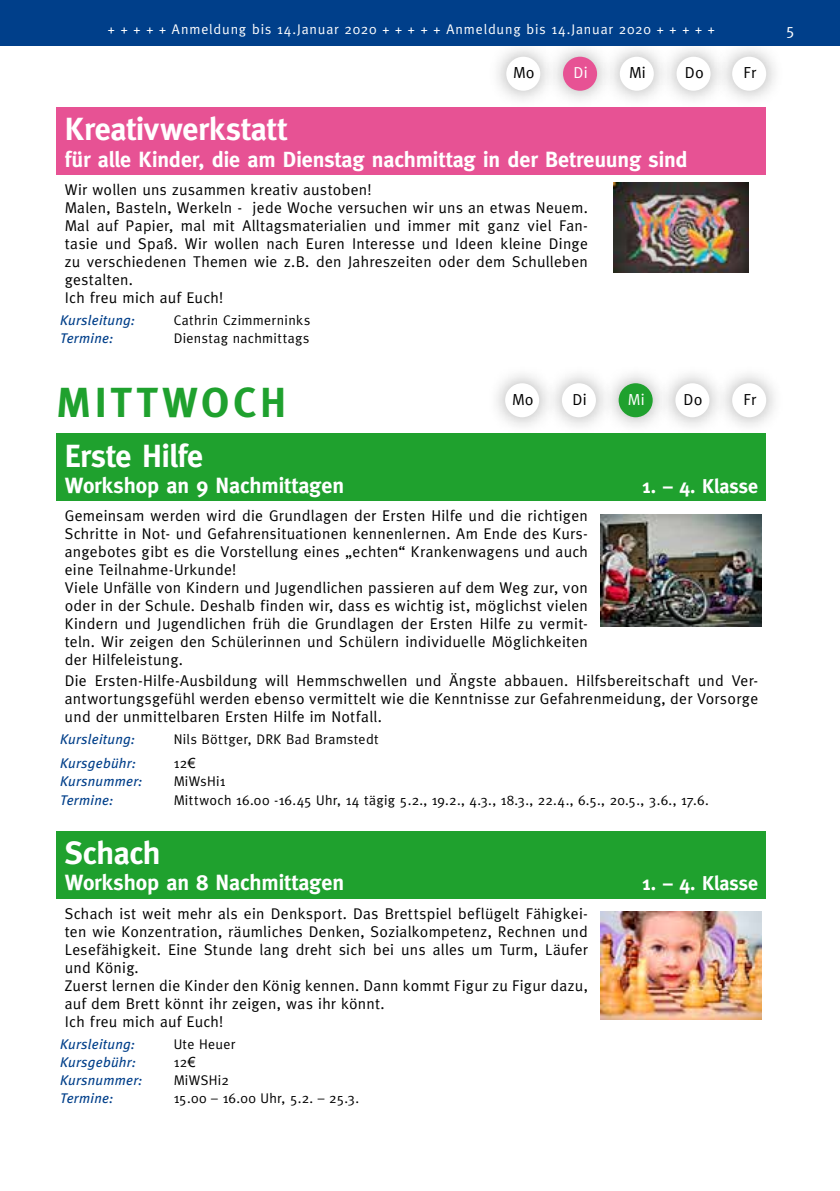
<style>
.page{position:relative;width:840px;height:1191px;background:#fff}
.page>*{position:absolute;margin:0;border:0;box-sizing:border-box;transform-origin:0 0}
.t1{font:700 42px "Meta";letter-spacing:.1em;color:#1fa12e}
.t2{font:700 32px "Meta";letter-spacing:-.005em;color:#fff}
.t3{font:700 22px "Meta";letter-spacing:-.005em;color:#fff}
.t4{font:700 20px "Meta";color:#fff}
.t5{font:16px "Meta";letter-spacing:.02em;color:#000}
.t6{font:16px "Meta";color:#fff}
.t7{font:15.6px/18px "Meta";letter-spacing:.02em;color:#000}
.t8{font:14px "Meta";letter-spacing:.025em;color:#000}
.t9{font:italic 14px "Meta Plus";letter-spacing:.02em;color:#003f8a}
.t10{font:14px "Meta";letter-spacing:.06em;color:#fff}
.s1{font-family:"Arial"}
</style>
<div class="page">
<div style="left:713px;top:38px;width:71px;height:71px;background:#000;opacity:.35"></div>
<div style="left:731px;top:57px;width:34px;height:34px;background:#fff;border-radius:50%"></div>
<div style="left:487px;top:38px;width:71px;height:71px;background:#000;opacity:.35"></div>
<div style="left:506px;top:57px;width:34px;height:34px;background:#fff;border-radius:50%"></div>
<div style="left:544px;top:38px;width:71px;height:71px;background:#000;opacity:.35"></div>
<div style="left:562px;top:57px;width:34px;height:34px;background:#e75294;border-radius:50%"></div>
<div style="left:601px;top:38px;width:70px;height:71px;background:#000;opacity:.35"></div>
<div style="left:619px;top:57px;width:34px;height:34px;background:#fff;border-radius:50%"></div>
<div style="left:657px;top:38px;width:71px;height:71px;background:#000;opacity:.35"></div>
<div style="left:676px;top:57px;width:34px;height:34px;background:#fff;border-radius:50%"></div>
<div style="left:57px;top:107px;width:708px;height:67px;background:#e75294"></div>
<img style="left:613px;top:182px;width:135px;height:90px">
<div style="left:487px;top:365px;width:69px;height:70px;background:#000;opacity:.35"></div>
<div style="left:505px;top:383px;width:34px;height:34px;background:#fff;border-radius:50%"></div>
<div style="left:543px;top:365px;width:70px;height:70px;background:#000;opacity:.35"></div>
<div style="left:561px;top:383px;width:34px;height:34px;background:#fff;border-radius:50%"></div>
<div style="left:600px;top:365px;width:70px;height:70px;background:#000;opacity:.35"></div>
<div style="left:618px;top:383px;width:34px;height:34px;background:#1fa12e;border-radius:50%"></div>
<div style="left:657px;top:365px;width:69px;height:70px;background:#000;opacity:.35"></div>
<div style="left:675px;top:383px;width:34px;height:34px;background:#fff;border-radius:50%"></div>
<div style="left:713px;top:365px;width:70px;height:70px;background:#000;opacity:.35"></div>
<div style="left:731px;top:383px;width:34px;height:34px;background:#fff;border-radius:50%"></div>
<div style="left:57px;top:434px;width:708px;height:67px;background:#1fa12e"></div>
<img style="left:600px;top:514px;width:161px;height:112px">
<div style="left:57px;top:831px;width:708px;height:67px;background:#1fa12e"></div>
<img style="left:600px;top:911px;width:161px;height:108px">
<div style="left:0;top:0;width:839px;height:45px;background:#003f8a"></div>
<p class="t10" style="left:108px;top:22px;width:608px">+ + + + + Anmeldung bis 14.Januar 2020 + + + + + Anmeldung bis 14.Januar 2020 + + + + +</p>
<p class="t6" style="left:785px;top:20px;width:10px">5</p>
<p class="t5" style="left:513px;top:64px;width:23px">Mo</p>
<p class="t6" style="left:573px;top:64px;width:16px">Di</p>
<p class="t5" style="left:628px;top:64px;width:18px">Mi</p>
<p class="t5" style="left:684px;top:64px;width:21px">Do</p>
<p class="t5" style="left:743px;top:64px;width:14px">Fr</p>
<h2 class="t2" style="left:65px;top:110px;width:223px">Kreativwerkstatt</h2>
<h3 class="t3" style="left:65px;top:146px;width:624px">für alle Kinder, die am Dienstag nachmittag in der Betreuung sind</h3>
<p class="t7" style="left:65px;top:180px;width:524px">Wir wollen uns zusammen kreativ austoben!<br>Malen, Basteln, Werkeln - jede Woche versuchen wir uns an etwas Neuem.<br>Mal auf Papier, mal mit Alltagsmaterialien und immer mit ganz viel Fan&shy;tasie und Spaß. Wir wollen nach Euren Interesse und Ideen kleine Dinge zu verschiedenen Themen wie z.B. den Jahreszeiten oder dem Schulleben gestalten.<br>Ich freu mich auf Euch!</p>
<p class="t9" style="left:60px;top:312px;width:76px">Kursleitung:</p>
<p class="t8" style="left:173px;top:312px;width:138px">Cathrin Czimmerninks</p>
<p class="t9" style="left:60px;top:330px;width:55px">Termine:</p>
<p class="t8" style="left:173px;top:330px;width:137px">Dienstag nachmittags</p>
<h1 class="t1" style="left:57px;top:378px;width:231px">MITTWOCH</h1>
<p class="t5" style="left:511px;top:390px;width:23px">Mo</p>
<p class="t5" style="left:572px;top:390px;width:16px">Di</p>
<p class="t6" style="left:627px;top:390px;width:18px">Mi</p>
<p class="t5" style="left:683px;top:390px;width:21px">Do</p>
<p class="t5" style="left:743px;top:390px;width:14px">Fr</p>
<h2 class="t2" style="left:65px;top:437px;width:140px">Erste Hilfe</h2>
<h3 class="t3" style="left:65px;top:473px;width:281px">Workshop an 9 Nachmittagen</h3>
<p class="t4" style="left:641px;top:474px;width:118px">1. – 4. Klasse</p>
<p class="t7" style="left:65px;top:507px;width:524px">Gemeinsam werden wird die Grundlagen der Ersten Hilfe und die richtigen Schritte in Not- und Gefahrensituationen kennenlernen. Am Ende des Kurs&shy;angebotes gibt es die Vorstellung eines „echten“ Krankenwagens und auch eine Teilnahme-Urkunde!<br>Viele Unfälle von Kindern und Jugendlichen passieren auf dem Weg zur, von oder in der Schule. Deshalb finden wir, dass es wichtig ist, möglichst vielen Kindern und Jugendlichen früh die Grundlagen der Ersten Hilfe zu vermit&shy;teln. Wir zeigen den Schülerinnen und Schülern individuelle Möglichkeiten der Hilfeleistung.</p>
<p class="t7" style="left:65px;top:671px;width:694px;text-align:justify">Die Ersten-Hilfe-Ausbildung will Hemmschwellen und Ängste abbauen. Hilfsbereitschaft und Ver&shy;antwortungsgefühl werden ebenso vermittelt wie die Kenntnisse zur Gefahrenmeidung, der Vorsorge und der unmittelbaren Ersten Hilfe im Notfall.</p>
<p class="t9" style="left:60px;top:731px;width:76px">Kursleitung:</p>
<p class="t8" style="left:173px;top:731px;width:206px">Nils Böttger, DRK Bad Bramstedt</p>
<p class="t9" style="left:60px;top:755px;width:77px">Kursgebühr:</p>
<p class="t8" style="left:173px;top:755px;width:23px">12<span class="s1">€</span></p>
<p class="t9" style="left:60px;top:773px;width:84px">Kursnummer:</p>
<p class="t8" style="left:173px;top:773px;width:53px">MiWsHi1</p>
<p class="t9" style="left:60px;top:792px;width:55px">Termine:</p>
<p class="t8" style="left:173px;top:792px;width:536px">Mittwoch 16.00 -16.45 Uhr, 14 tägig 5.2., 19.2., 4.3., 18.3., 22.4., 6.5., 20.5., 3.6., 17.6.</p>
<h2 class="t2" style="left:65px;top:834px;width:97px">Schach</h2>
<h3 class="t3" style="left:65px;top:869px;width:281px">Workshop an 8 Nachmittagen</h3>
<p class="t4" style="left:641px;top:871px;width:118px">1. – 4. Klasse</p>
<p class="t7" style="left:65px;top:904px;width:524px">Schach ist weit mehr als ein Denksport. Das Brettspiel beflügelt Fähigkei&shy;ten wie Konzentration, räumliches Denken, Sozialkompetenz, Rechnen und Lesefähigkeit. Eine Stunde lang dreht sich bei uns alles um Turm, Läufer und König.<br>Zuerst lernen die Kinder den König kennen. Dann kommt Figur zu Figur dazu, auf dem Brett könnt ihr zeigen, was ihr könnt.<br>Ich freu mich auf Euch!</p>
<p class="t9" style="left:60px;top:1036px;width:76px">Kursleitung:</p>
<p class="t8" style="left:173px;top:1036px;width:63px">Ute Heuer</p>
<p class="t9" style="left:60px;top:1054px;width:77px">Kursgebühr:</p>
<p class="t8" style="left:173px;top:1054px;width:23px">12<span class="s1">€</span></p>
<p class="t9" style="left:60px;top:1071px;width:84px">Kursnummer:</p>
<p class="t8" style="left:173px;top:1072px;width:57px">MiWSHi2</p>
<p class="t9" style="left:60px;top:1089px;width:55px">Termine:</p>
<p class="t8" style="left:173px;top:1089px;width:187px">15.00 – 16.00 Uhr, 5.2. – 25.3.</p>
</div>
